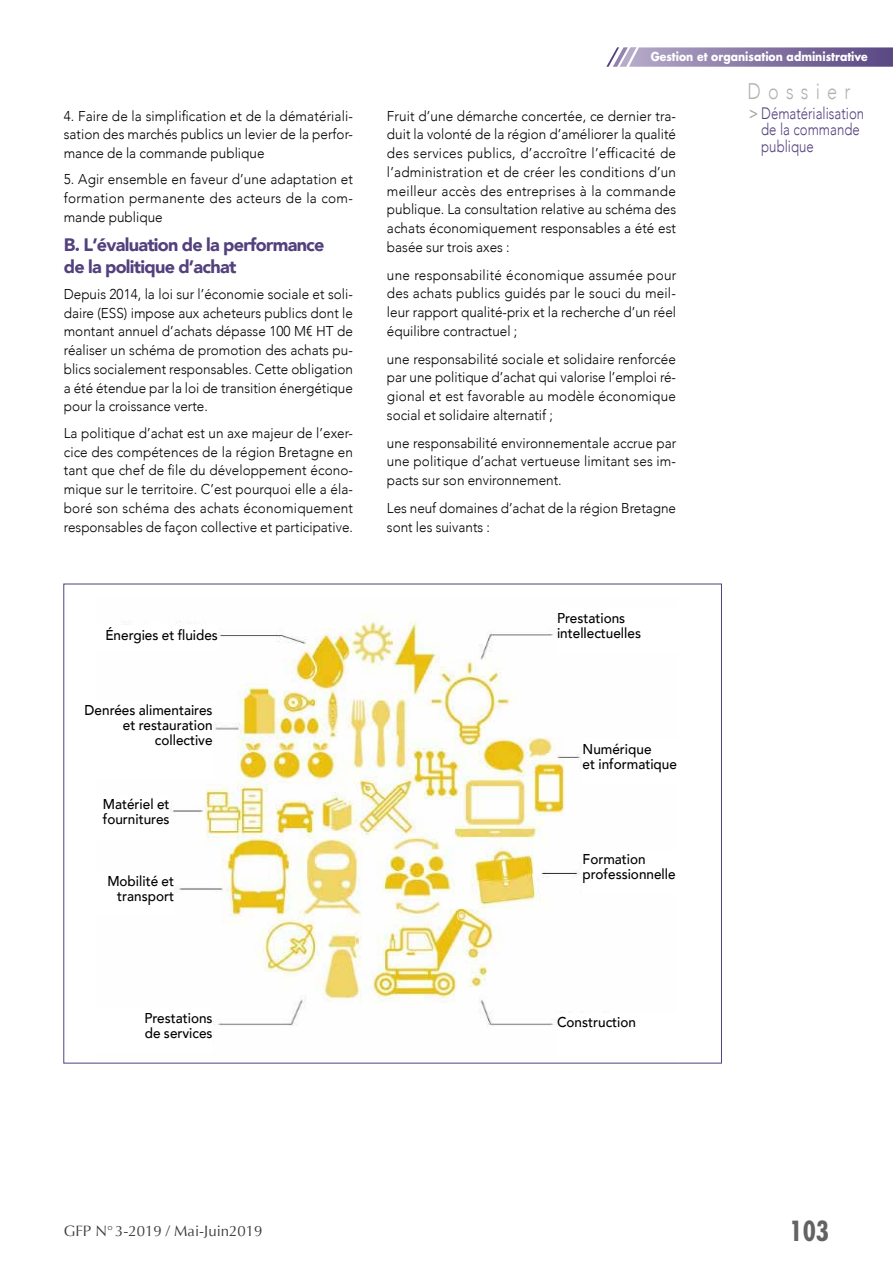
<style>
.page{position:relative;width:893px;height:1263px;background:#fff}
.page>*{position:absolute;margin:0;border:0;box-sizing:border-box;transform-origin:0 0}
.t1{font:700 condensed 27px "Futura";color:#646363}
.t2{font:300 22.5px "Avenir";letter-spacing:.4em;color:#b3b2b2;scale:.8 1}
.t3{font:900 18px/21.6px "Avenir";letter-spacing:-.04em;color:#53417e}
.t4{font:300 16.5px/16.5px "Avenir";color:#53417e;scale:.8 1}
.t5{font:15px "Optima";color:#3c3c3b}
.t6{font:300 14.25px/18.8px "Avenir";color:#000;text-align:justify;scale:.95 1}
.t7{font:500 14.25px/15px "Avenir";color:#000;scale:.95 1}
.t8{font:700 12px "Futura";color:#fff;scale:.9 1}
.s1{font-weight:500;color:#9d9d9c}
</style>
<div class="page">
<svg style="left:606px;top:47px;width:287px;height:20px;background:#9082ac"></svg>
<img style="left:125px;top:613px;width:457px;height:423px">
<div style="left:91px;top:625px;width:127px;height:25px;background:#fff"></div>
<div style="left:81px;top:701px;width:132px;height:77px;background:#fff"></div>
<div style="left:81px;top:795px;width:89px;height:44px;background:#fff"></div>
<div style="left:81px;top:872px;width:93px;height:43px;background:#fff"></div>
<div style="left:91px;top:1009px;width:122px;height:44px;background:#fff"></div>
<div style="left:557px;top:609px;width:154px;height:44px;background:#fff"></div>
<div style="left:557px;top:1013px;width:154px;height:44px;background:#fff"></div>
<p class="t6" style="left:64px;top:106px;width:306px">4. Faire de la simplification et de la dématériali&shy;sation des marchés publics un levier de la perfor&shy;mance de la commande publique</p>
<p class="t6" style="left:64px;top:170px;width:306px">5. Agir ensemble en faveur d’une adaptation et formation permanente des acteurs de la com&shy;mande publique</p>
<p class="t3" style="left:64px;top:233px;width:262px">B. L’évaluation de la performance de la politique d’achat</p>
<p class="t6" style="left:64px;top:285px;width:306px">Depuis 2014, la loi sur l’économie sociale et soli&shy;daire (ESS) impose aux acheteurs publics dont le montant annuel d’achats dépasse 100 M€ HT de réaliser un schéma de promotion des achats pu&shy;blics socialement responsables. Cette obligation a été étendue par la loi de transition énergétique pour la croissance verte.</p>
<p class="t6" style="left:64px;top:423px;width:306px">La politique d’achat est un axe majeur de l’exer&shy;cice des compétences de la région Bretagne en tant que chef de file du développement écono&shy;mique sur le territoire. C’est pourquoi elle a éla&shy;boré son schéma des achats économiquement responsables de façon collective et participative.</p>
<p class="t7" style="left:105px;top:626px;width:120px">Énergies et fluides</p>
<p class="t7" style="left:85px;top:702px;width:136px;text-align:right">Denrées alimentaires et restauration collective</p>
<p class="t7" style="left:103px;top:796px;width:72px">Matériel et fournitures</p>
<p class="t7" style="left:107px;top:873px;width:72px;text-align:right">Mobilité et transport</p>
<p class="t8" style="left:651px;top:48px;width:243px">Gestion et organisation administrative</p>
<p class="t6" style="left:387px;top:106px;width:306px">Fruit d’une démarche concertée, ce dernier tra&shy;duit la volonté de la région d’améliorer la qualité des services publics, d’accroître l’efficacité de l’administration et de créer les conditions d’un meilleur accès des entreprises à la commande publique. La consultation relative au schéma des achats économiquement responsables a été est basée sur trois axes :</p>
<p class="t6" style="left:387px;top:265px;width:306px">une responsabilité économique assumée pour des achats publics guidés par le souci du meil&shy;leur rapport qualité-prix et la recherche d’un réel équilibre contractuel ;</p>
<p class="t6" style="left:387px;top:349px;width:306px">une responsabilité sociale et solidaire renforcée par une politique d’achat qui valorise l’emploi ré&shy;gional et est favorable au modèle économique social et solidaire alternatif ;</p>
<p class="t6" style="left:387px;top:433px;width:306px">une responsabilité environnementale accrue par une politique d’achat vertueuse limitant ses im&shy;pacts sur son environnement.</p>
<p class="t6" style="left:387px;top:498px;width:306px">Les neuf domaines d’achat de la région Bretagne sont les suivants :</p>
<p class="t7" style="left:557px;top:610px;width:90px">Prestations intellectuelles</p>
<p class="t7" style="left:583px;top:740px;width:101px">Numérique<br>et informatique</p>
<p class="t7" style="left:583px;top:851px;width:99px">Formation professionnelle</p>
<h2 class="t2" style="left:748px;top:78px;width:130px">Dossier</h2>
<p class="t4" style="left:761px;top:105px;width:130px;text-indent:-12px"><span class="s1">&gt;</span> Dématérialisation de la commande publique</p>
<p class="t7" style="left:144px;top:1010px;width:73px">Prestations de services</p>
<p class="t7" style="left:557px;top:1014px;width:85px">Construction</p>
<p class="t5" style="left:64px;top:1222px;width:200px">GFP N°3-2019 / Mai-Juin2019</p>
<h1 class="t1" style="left:789px;top:1213px;width:41px">103</h1>
</div>
